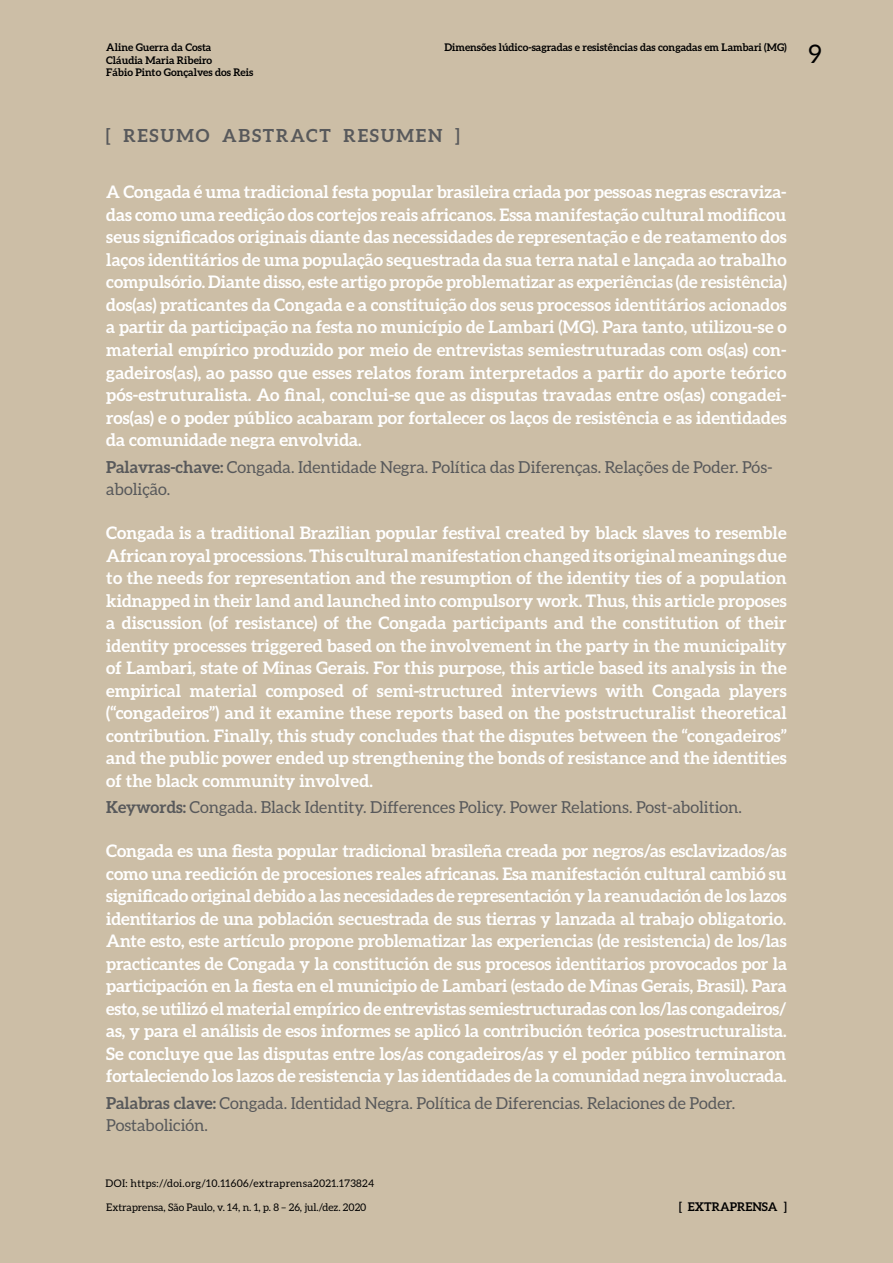
<style>
.page{position:relative;width:893px;height:1263px;background:#ccbea6}
.page>*{position:absolute;margin:0;border:0;box-sizing:border-box;transform-origin:0 0}
.t1{font:25.5px "Aleo";color:#000}
.t2{font:700 18px "Aleo";letter-spacing:.1em;color:#58595b}
.t3{font:700 17.25px/22.5px "Aleo";color:#fff;text-align:justify}
.t4{font:16.5px/22.5px "Aleo";color:#58595b}
.t5{font:700 12px "Aleo";color:#000}
.t6{font:700 10.5px/12.6px "Aleo";color:#000}
.t7{font:10.5px "Aleo";letter-spacing:.03em;color:#000}
.t8{font:10.5px "Aleo";color:#000}
.s1{font-weight:700}
</style>
<div class="page">
<p class="t6" style="left:106px;top:41px;width:148px">Aline Guerra da Costa<br>Cláudia Maria Ribeiro<br>Fábio Pinto Gonçalves dos Reis</p>
<p class="t6" style="left:444px;top:41px;width:344px">Dimensões lúdico-sagradas e resistências das congadas em Lambari (MG)</p>
<p class="t2" style="left:106px;top:125px;width:355px">[ RESUMO ABSTRACT RESUMEN ]</p>
<p class="t3" style="left:106px;top:181px;width:682px">A Congada é uma tradicional festa popular brasileira criada por pessoas negras escraviza&shy;das como uma reedição dos cortejos reais africanos. Essa manifestação cultural modificou seus significados originais diante das necessidades de representação e de reatamento dos laços identitários de uma população sequestrada da sua terra natal e lançada ao trabalho compulsório. Diante disso, este artigo propõe problematizar as experiências (de resistência) dos(as) praticantes da Congada e a constituição dos seus processos identitários acionados a partir da participação na festa no município de Lambari (MG). Para tanto, utilizou-se o material empírico produzido por meio de entrevistas semiestruturadas com os(as) con&shy;gadeiros(as), ao passo que esses relatos foram interpretados a partir do aporte teórico pós-estruturalista. Ao final, conclui-se que as disputas travadas entre os(as) congadei&shy;ros(as) e o poder público acabaram por fortalecer os laços de resistência e as identidades da comunidade negra envolvida.</p>
<p class="t4" style="left:106px;top:455px;width:668px"><span class="s1">Palavras-chave:</span> Congada. Identidade Negra. Política das Diferenças. Relações de Poder. Pós&shy;abolição.</p>
<p class="t3" style="left:106px;top:521px;width:682px">Congada is a traditional Brazilian popular festival created by black slaves to resemble African royal processions. This cultural manifestation changed its original meanings due to the needs for representation and the resumption of the identity ties of a population kidnapped in their land and launched into compulsory work. Thus, this article proposes a discussion (of resistance) of the Congada participants and the constitution of their identity processes triggered based on the involvement in the party in the municipality of Lambari, state of Minas Gerais. For this purpose, this article based its analysis in the empirical material composed of semi-structured interviews with Congada players (“congadeiros”) and it examine these reports based on the poststructuralist theoretical contribution. Finally, this study concludes that the disputes between the “congadeiros” and the public power ended up strengthening the bonds of resistance and the identities of the black community involved.</p>
<p class="t4" style="left:106px;top:796px;width:637px"><span class="s1">Keywords:</span> Congada. Black Identity. Differences Policy. Power Relations. Post-abolition.</p>
<p class="t3" style="left:106px;top:839px;width:682px">Congada es una fiesta popular tradicional brasileña creada por negros/as esclavizados/as como una reedición de procesiones reales africanas. Esa manifestación cultural cambió su significado original debido a las necesidades de representación y la reanudación de los lazos identitarios de una población secuestrada de sus tierras y lanzada al trabajo obligatorio.<br>Ante esto, este artículo propone problematizar las experiencias (de resistencia) de los/las practicantes de Congada y la constitución de sus procesos identitarios provocados por la participación en la fiesta en el municipio de Lambari (estado de Minas Gerais, Brasil). Para esto, se utilizó el material empírico de entrevistas semiestructuradas con los/las congadeiros/ as, y para el análisis de esos informes se aplicó la contribución teórica posestructuralista.<br>Se concluye que las disputas entre los/as congadeiros/as y el poder público terminaron fortaleciendo los lazos de resistencia y las identidades de la comunidad negra involucrada.</p>
<p class="t4" style="left:106px;top:1091px;width:630px"><span class="s1">Palabras clave:</span> Congada. Identidad Negra. Política de Diferencias. Relaciones de Poder.<br>Postabolición.</p>
<p class="t7" style="left:105px;top:1177px;width:270px">DOI: https://doi.org/10.11606/extraprensa2021.173824</p>
<p class="t8" style="left:106px;top:1201px;width:262px">Extraprensa, São Paulo, v. 14, n. 1, p. 8 – 26, jul./dez. 2020</p>
<p class="t5" style="left:679px;top:1199px;width:109px">[ EXTRAPRENSA ]</p>
<h1 class="t1" style="left:808px;top:40px;width:15px">9</h1>
</div>
